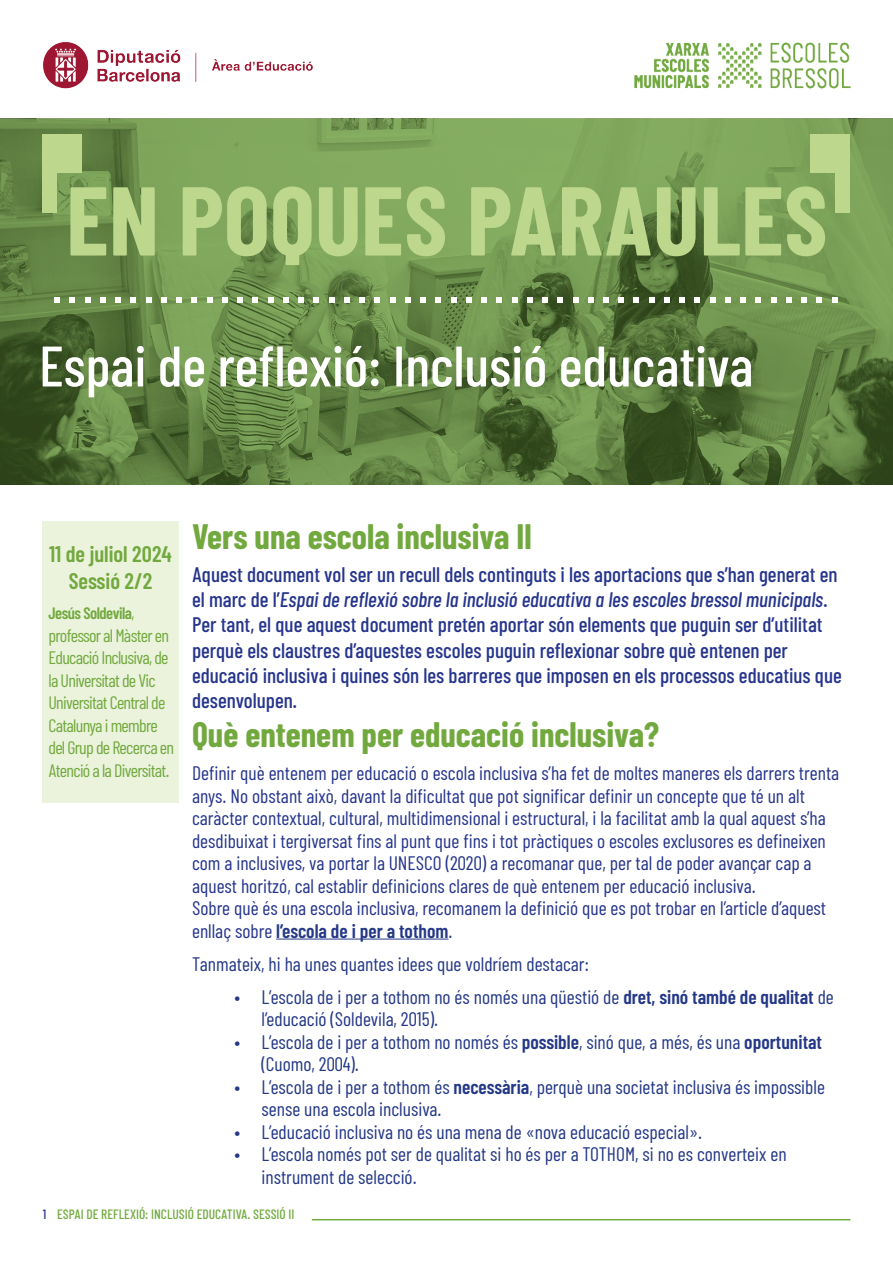
<style>
.page{position:relative;width:893px;height:1263px;background:#fff}
.page>*{position:absolute;margin:0;border:0;box-sizing:border-box;transform-origin:0 0}
.t1{font:700 97.5px "Barlow Condensed";color:#bdd78d}
.t2{font:500 57px "Barlow Condensed";color:#fff}
.t3{font:700 34.5px "Barlow Condensed";color:#72a93e}
.t4{font:600 22.5px/27px "Barlow Condensed";color:#72a93e;text-align:center}
.t5{font:500 21px/25.2px "Barlow Condensed";color:#26358c}
.t6{font:19.5px/22.5px "Barlow Condensed";color:#26358c}
.t7{font:19.5px/22.5px "Barlow Condensed";color:#243887}
.t8{font:18px/22.5px "Barlow Condensed";letter-spacing:-.04em;color:#72a93e}
.t9{font:600 16.5px "Barlow Condensed";letter-spacing:-.03em;color:#72a93e}
.t10{font:500 13.5px "Barlow Condensed";color:#72aa3f}
.s1{font-weight:400}
.s2{font-style:italic}
.s3{font-weight:600;color:#243887}
.s4{color:#243887}
.s5{font-weight:600}
.s6{color:#26358c}
</style>
<div class="page">
<hr style="left:312px;top:1219px;width:538px;height:1px;background:#72aa3f">
<img style="left:43px;top:43px;width:270px;height:45px">
<img style="left:634px;top:43px;width:216px;height:45px">
<hr style="left:276px;top:938px;width:172px;height:1px;background:#243887">
<div style="left:43px;top:521px;width:136px;height:282px;background:#ebf3dd"></div>
<svg style="left:0;top:119px;width:893px;height:366px;background:#688a49"></svg>
<div style="left:42px;top:134px;width:40px;height:39px;background:#bdd78d"></div>
<div style="left:42px;top:162px;width:15px;height:51px;background:#bdd78d"></div>
<div style="left:810px;top:134px;width:40px;height:39px;background:#bdd78d"></div>
<div style="left:835px;top:162px;width:15px;height:51px;background:#bdd78d"></div>
<svg style="left:54px;top:297px;width:6px;height:5px"></svg>
<svg style="left:100px;top:297px;width:6px;height:5px"></svg>
<svg style="left:146px;top:297px;width:5px;height:5px"></svg>
<svg style="left:192px;top:297px;width:5px;height:5px"></svg>
<svg style="left:222px;top:297px;width:6px;height:5px"></svg>
<svg style="left:237px;top:297px;width:6px;height:5px"></svg>
<svg style="left:253px;top:297px;width:5px;height:5px"></svg>
<svg style="left:268px;top:297px;width:5px;height:5px"></svg>
<svg style="left:283px;top:297px;width:6px;height:5px"></svg>
<svg style="left:298px;top:297px;width:6px;height:5px"></svg>
<svg style="left:314px;top:297px;width:5px;height:5px"></svg>
<svg style="left:85px;top:297px;width:5px;height:5px"></svg>
<svg style="left:131px;top:297px;width:5px;height:5px"></svg>
<svg style="left:176px;top:297px;width:6px;height:5px"></svg>
<svg style="left:207px;top:297px;width:5px;height:5px"></svg>
<svg style="left:70px;top:297px;width:5px;height:5px"></svg>
<svg style="left:115px;top:297px;width:6px;height:5px"></svg>
<svg style="left:161px;top:297px;width:6px;height:5px"></svg>
<svg style="left:329px;top:297px;width:5px;height:5px"></svg>
<svg style="left:359px;top:297px;width:6px;height:5px"></svg>
<svg style="left:390px;top:297px;width:5px;height:5px"></svg>
<svg style="left:436px;top:297px;width:5px;height:5px"></svg>
<svg style="left:481px;top:297px;width:6px;height:5px"></svg>
<svg style="left:527px;top:297px;width:5px;height:5px"></svg>
<svg style="left:573px;top:297px;width:5px;height:5px"></svg>
<svg style="left:618px;top:297px;width:6px;height:5px"></svg>
<svg style="left:664px;top:297px;width:6px;height:5px"></svg>
<svg style="left:695px;top:297px;width:5px;height:5px"></svg>
<svg style="left:710px;top:297px;width:5px;height:5px"></svg>
<svg style="left:725px;top:297px;width:6px;height:5px"></svg>
<svg style="left:740px;top:297px;width:6px;height:5px"></svg>
<svg style="left:756px;top:297px;width:5px;height:5px"></svg>
<svg style="left:771px;top:297px;width:5px;height:5px"></svg>
<svg style="left:786px;top:297px;width:6px;height:5px"></svg>
<svg style="left:420px;top:297px;width:6px;height:5px"></svg>
<svg style="left:466px;top:297px;width:6px;height:5px"></svg>
<svg style="left:512px;top:297px;width:5px;height:5px"></svg>
<svg style="left:557px;top:297px;width:6px;height:5px"></svg>
<svg style="left:603px;top:297px;width:6px;height:5px"></svg>
<svg style="left:649px;top:297px;width:5px;height:5px"></svg>
<svg style="left:679px;top:297px;width:6px;height:5px"></svg>
<svg style="left:344px;top:297px;width:6px;height:5px"></svg>
<svg style="left:375px;top:297px;width:5px;height:5px"></svg>
<svg style="left:405px;top:297px;width:6px;height:5px"></svg>
<svg style="left:451px;top:297px;width:5px;height:5px"></svg>
<svg style="left:496px;top:297px;width:6px;height:5px"></svg>
<svg style="left:542px;top:297px;width:6px;height:5px"></svg>
<svg style="left:588px;top:297px;width:5px;height:5px"></svg>
<svg style="left:634px;top:297px;width:5px;height:5px"></svg>
<svg style="left:832px;top:297px;width:5px;height:5px"></svg>
<svg style="left:817px;top:297px;width:5px;height:5px"></svg>
<svg style="left:801px;top:297px;width:6px;height:5px"></svg>
<h1 class="t1" style="left:66px;top:160px;width:763px">EN POQUES PARAULES</h1>
<h2 class="t2" style="left:39px;top:330px;width:716px">Espai de reflexió: Inclusió educativa</h2>
<p class="t4" style="left:49px;top:539px;width:124px">11 de juliol 2024<br>Sessió 2/2</p>
<p class="t9" style="left:48px;top:601px;width:87px">Jesús Soldevila<span class="s1">,</span></p>
<p class="t8" style="left:48px;top:623px;width:127px">professor al Màster en<br>Educació Inclusiva, de la Universitat de Vic<br>Universitat Central de<br>Catalunya i membre del Grup de Recerca en<br>Atenció a la Diversitat.</p>
<h3 class="t3" style="left:192px;top:515px;width:342px">Vers una escola inclusiva II</h3>
<p class="t5" style="left:192px;top:561px;width:651px">Aquest document vol ser un recull dels continguts i les aportacions que s’han generat en el marc de l’<span class="s2">Espai de reflexió sobre la inclusió educativa a les escoles bressol municipals</span>.<br>Per tant, el que aquest document pretén aportar són elements que puguin ser d’utilitat perquè els claustres d’aquestes escoles puguin reflexionar sobre què entenen per educació inclusiva i quines són les barreres que imposen en els processos educatius que desenvolupen.</p>
<h3 class="t3" style="left:192px;top:713px;width:469px">Què entenem per educació inclusiva?</h3>
<p class="t6" style="left:192px;top:761px;width:649px">Definir què entenem per educació o escola inclusiva s’ha fet de moltes maneres els darrers trenta anys. No obstant això, davant la dificultat que pot significar definir un concepte que té un alt caràcter contextual, cultural, multidimensional i estructural, i la facilitat amb la qual aquest s’ha desdibuixat i tergiversat fins al punt que fins i tot pràctiques o escoles exclusores es defineixen com a inclusives, va portar la UNESCO (2020) a recomanar que, per tal de poder avançar cap a aquest horitzó, cal establir definicions clares de què entenem per educació inclusiva.<br>Sobre què és una escola inclusiva, recomanem la definició que es pot trobar en l’article d’aquest enllaç sobre <span class="s3">l’escola de i per a tothom</span><span class="s4">.</span></p>
<p class="t7" style="left:192px;top:952px;width:398px">Tanmateix, hi ha unes quantes idees que voldríem destacar:</p>
<p class="t7" style="left:262px;top:985px;width:574px;text-indent:-27px">• L’escola de i per a tothom no és només una qüestió de <span class="s5">dret, sinó també de qualitat</span> de l’educació (Soldevila, 2015).</p>
<p class="t7" style="left:262px;top:1030px;width:562px;text-indent:-27px">• L’escola de i per a tothom no només és <span class="s5">possible</span>, sinó que, a més, és una <span class="s5">oportunitat </span>(Cuomo, 2004).</p>
<p class="t7" style="left:262px;top:1075px;width:565px;text-indent:-27px">• L’escola de i per a tothom és <span class="s5">necessària</span>, perquè una societat inclusiva és impossible sense una escola inclusiva.</p>
<p class="t7" style="left:235px;top:1120px;width:469px">• L’educació inclusiva no és una mena de «nova educació especial».</p>
<p class="t7" style="left:262px;top:1142px;width:526px;text-indent:-27px">• L’escola només pot ser de qualitat si ho és per a TOTHOM, si no es converteix en instrument de selecció.</p>
<p class="t10" style="left:43px;top:1206px;width:253px"><span class="s6">1</span> ESPAI DE REFLEXIÓ: INCLUSIÓ EDUCATIVA. SESSIÓ II</p>
</div>
